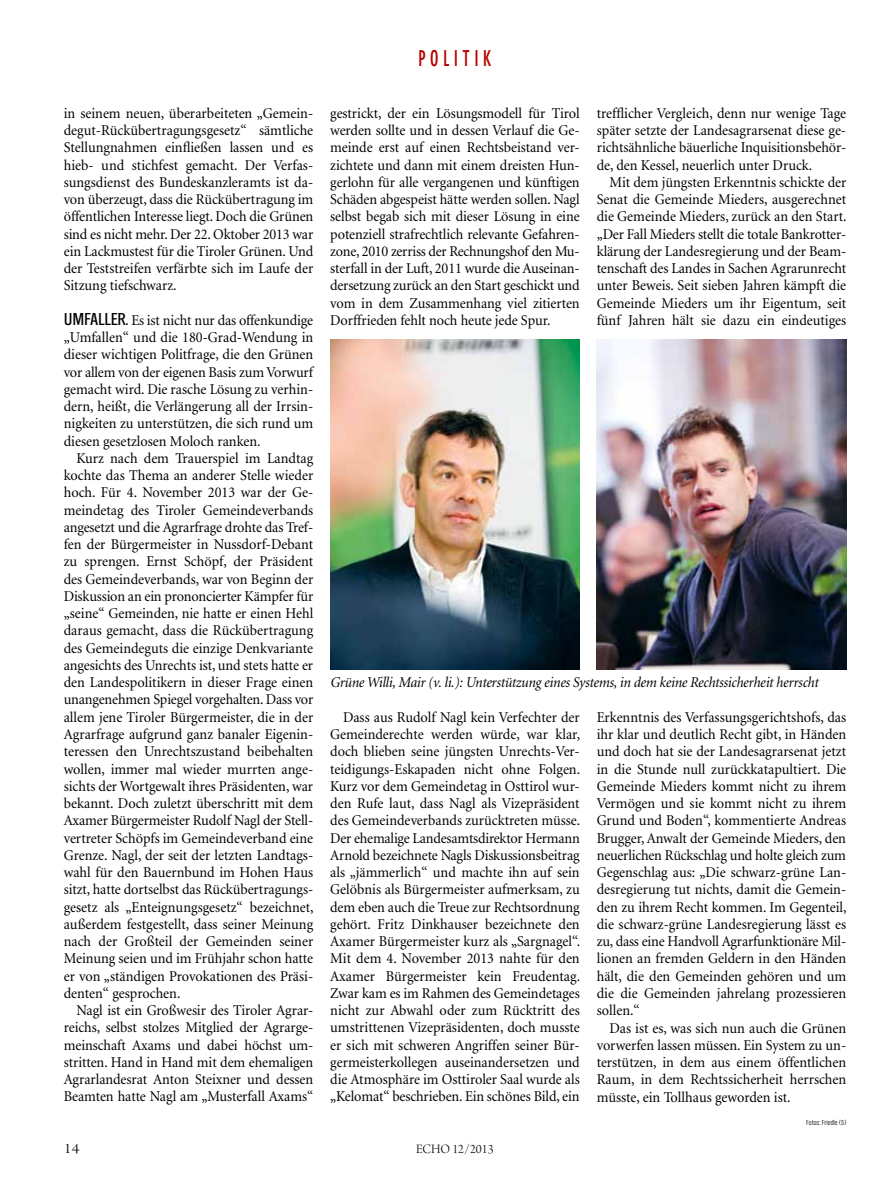
<style>
.page{position:relative;width:893px;height:1191px;background:#fff}
.page>*{position:absolute;margin:0;border:0;box-sizing:border-box;transform-origin:0 0}
.t1{font:700 condensed 21.6px "DIN Neuzeit Grotesk";letter-spacing:.25em;color:#b70502;scale:.83 1}
.t2{font:15px/17.2px "Minion";color:#000;text-align:justify;scale:.95 1}
.t3{font:italic 15px "Minion";letter-spacing:-.015em;color:#000;scale:.94 1}
.t4{font:15px "Arno Pro Light Display";color:#000;scale:1.2 1}
.t5{font:13.5px "Arno Pro Light Display";color:#000}
.t6{font:300 7.5px "TV Nord Cond EF";color:#000}
.s1{font-family:"TV Nord Cond EF";font-size:18px}
.s2{font-family:"TV Nord Cond EF";font-size:15.75px}
</style>
<div class="page">
<img style="left:330px;top:340px;width:250px;height:330px">
<img style="left:597px;top:340px;width:249px;height:330px">
<h1 class="t1" style="left:418px;top:46px;width:90px">politik</h1>
<p class="t2" style="left:64px;top:105px;width:264px">in seinem neuen, überarbeiteten „Gemein&shy;degut-Rückübertragungsgesetz“ sämtliche Stellungnahmen einfließen lassen und es hieb- und stichfest gemacht. Der Verfas&shy;sungsdienst des Bundeskanzleramts ist da&shy;von überzeugt, dass die Rückübertragung im öffentlichen Interesse liegt. Doch die Grünen sind es nicht mehr. Der 22. Oktober 2013 war ein Lackmustest für die Tiroler Grünen. Und der Teststreifen verfärbte sich im Laufe der Sitzung tiefschwarz.</p>
<p class="t2" style="left:64px;top:312px;width:264px"><span class="s1">UMFALLER</span><span class="s2">.</span> Es ist nicht nur das offenkundige „Umfallen“ und die 180-Grad-Wendung in dieser wichtigen Politfrage, die den Grünen vor allem von der eigenen Basis zum Vorwurf gemacht wird. Die rasche Lösung zu verhin&shy;dern, heißt, die Verlängerung all der Irrsin&shy;nigkeiten zu unterstützen, die sich rund um diesen gesetzlosen Moloch ranken.</p>
<p class="t2" style="left:64px;top:450px;width:265px;text-indent:13px">Kurz nach dem Trauerspiel im Landtag kochte das Thema an anderer Stelle wieder hoch. Für 4. November 2013 war der Ge&shy;meindetag des Tiroler Gemeindeverbands angesetzt und die Agrarfrage drohte das Tref&shy;fen der Bürgermeister in Nussdorf-Debant zu sprengen. Ernst Schöpf, der Präsident des Gemeindeverbands, war von Beginn der Diskussion an ein prononcierter Kämpfer für „seine“ Gemeinden, nie hatte er einen Hehl daraus gemacht, dass die Rückübertragung des Gemeindeguts die einzige Denkvariante angesichts des Unrechts ist, und stets hatte er den Landespolitikern in dieser Frage einen unangenehmen Spiegel vorgehalten. Dass vor allem jene Tiroler Bürgermeister, die in der Agrarfrage aufgrund ganz banaler Eigenin&shy;teressen den Unrechtszustand beibehalten wollen, immer mal wieder murrten ange&shy;sichts der Wortgewalt ihres Präsidenten, war bekannt. Doch zuletzt überschritt mit dem Axamer Bürgermeister Rudolf Nagl der Stell&shy;vertreter Schöpfs im Gemeindeverband eine Grenze. Nagl, der seit der letzten Landtags&shy;wahl für den Bauernbund im Hohen Haus sitzt, hatte dortselbst das Rückübertragungs&shy;gesetz als „Enteignungsgesetz“ bezeichnet, außerdem festgestellt, dass seiner Meinung nach der Großteil der Gemeinden seiner Meinung seien und im Frühjahr schon hatte er von „ständigen Provokationen des Präsi&shy;denten“ gesprochen.</p>
<p class="t2" style="left:64px;top:1002px;width:264px;text-indent:13px">Nagl ist ein Großwesir des Tiroler Agrar&shy;reichs, selbst stolzes Mitglied der Agrarge&shy;meinschaft Axams und dabei höchst um&shy;stritten. Hand in Hand mit dem ehemaligen Agrarlandesrat Anton Steixner und dessen Beamten hatte Nagl am „Musterfall Axams“</p>
<p class="t2" style="left:330px;top:105px;width:264px">gestrickt, der ein Lösungsmodell für Tirol werden sollte und in dessen Verlauf die Ge&shy;meinde erst auf einen Rechtsbeistand ver&shy;zichtete und dann mit einem dreisten Hun&shy;gerlohn für alle vergangenen und künftigen Schäden abgespeist hätte werden sollen. Nagl selbst begab sich mit dieser Lösung in eine potenziell strafrechtlich relevante Gefahren&shy;zone, 2010 zerriss der Rechnungshof den Mu&shy;sterfall in der Luft, 2011 wurde die Auseinan&shy;dersetzung zurück an den Start geschickt und vom in dem Zusammenhang viel zitierten Dorffrieden fehlt noch heute jede Spur.</p>
<p class="t2" style="left:597px;top:105px;width:264px">trefflicher Vergleich, denn nur wenige Tage später setzte der Landesagrarsenat diese ge&shy;richtsähnliche bäuerliche Inquisitionsbehör&shy;de, den Kessel, neuerlich unter Druck.</p>
<p class="t2" style="left:597px;top:174px;width:265px;text-indent:13px">Mit dem jüngsten Erkenntnis schickte der Senat die Gemeinde Mieders, ausgerechnet die Gemeinde Mieders, zurück an den Start. „Der Fall Mieders stellt die totale Bankrotter&shy;klärung der Landesregierung und der Beam&shy;tenschaft des Landes in Sachen Agrarunrecht unter Beweis. Seit sieben Jahren kämpft die Gemeinde Mieders um ihr Eigentum, seit fünf Jahren hält sie dazu ein eindeutiges</p>
<p class="t3" style="left:330px;top:675px;width:521px">Grüne Willi, Mair (v. li.): Unterstützung eines Systems, in dem keine Rechtssicherheit herrscht</p>
<p class="t2" style="left:330px;top:709px;width:265px;text-indent:13px">Dass aus Rudolf Nagl kein Verfechter der Gemeinderechte werden würde, war klar, doch blieben seine jüngsten Unrechts-Ver&shy;teidigungs-Eskapaden nicht ohne Folgen.<br>Kurz vor dem Gemeindetag in Osttirol wur&shy;den Rufe laut, dass Nagl als Vizepräsident des Gemeindeverbands zurücktreten müsse.<br>Der ehemalige Landesamtsdirektor Hermann Arnold bezeichnete Nagls Diskussionsbeitrag als „jämmerlich“ und machte ihn auf sein Gelöbnis als Bürgermeister aufmerksam, zu dem eben auch die Treue zur Rechtsordnung gehört. Fritz Dinkhauser bezeichnete den Axamer Bürgermeister kurz als „Sargnagel“.<br>Mit dem 4. November 2013 nahte für den Axamer Bürgermeister kein Freudentag.<br>Zwar kam es im Rahmen des Gemeindetages nicht zur Abwahl oder zum Rücktritt des umstrittenen Vizepräsidenten, doch musste er sich mit schweren Angriffen seiner Bür&shy;germeisterkollegen auseinandersetzen und die Atmosphäre im Osttiroler Saal wurde als „Kelomat“ beschrieben. Ein schönes Bild, ein</p>
<p class="t2" style="left:597px;top:709px;width:265px">Erkenntnis des Verfassungsgerichtshofs, das ihr klar und deutlich Recht gibt, in Händen und doch hat sie der Landesagrarsenat jetzt in die Stunde null zurückkatapultiert. Die Gemeinde Mieders kommt nicht zu ihrem Vermögen und sie kommt nicht zu ihrem Grund und Boden“, kommentierte Andreas Brugger, Anwalt der Gemeinde Mieders, den neuerlichen Rückschlag und holte gleich zum Gegenschlag aus: „Die schwarz-grüne Lan&shy;desregierung tut nichts, damit die Gemein&shy;den zu ihrem Recht kommen. Im Gegenteil, die schwarz-grüne Landesregierung lässt es zu, dass eine Handvoll Agrarfunktionäre Mil&shy;lionen an fremden Geldern in den Händen hält, die den Gemeinden gehören und um die die Gemeinden jahrelang prozessieren sollen.“</p>
<p class="t2" style="left:597px;top:1019px;width:264px;text-indent:13px">Das ist es, was sich nun auch die Grünen vorwerfen lassen müssen. Ein System zu un&shy;terstützen, in dem aus einem öffentlichen Raum, in dem Rechtssicherheit herrschen müsste, ein Tollhaus geworden ist.</p>
<p class="t6" style="left:806px;top:1118px;width:42px">Fotos: Friedle (5)</p>
<p class="t4" style="left:64px;top:1140px;width:15px">14</p>
<p class="t5" style="left:416px;top:1141px;width:79px">ECHO 12/2013</p>
</div>
